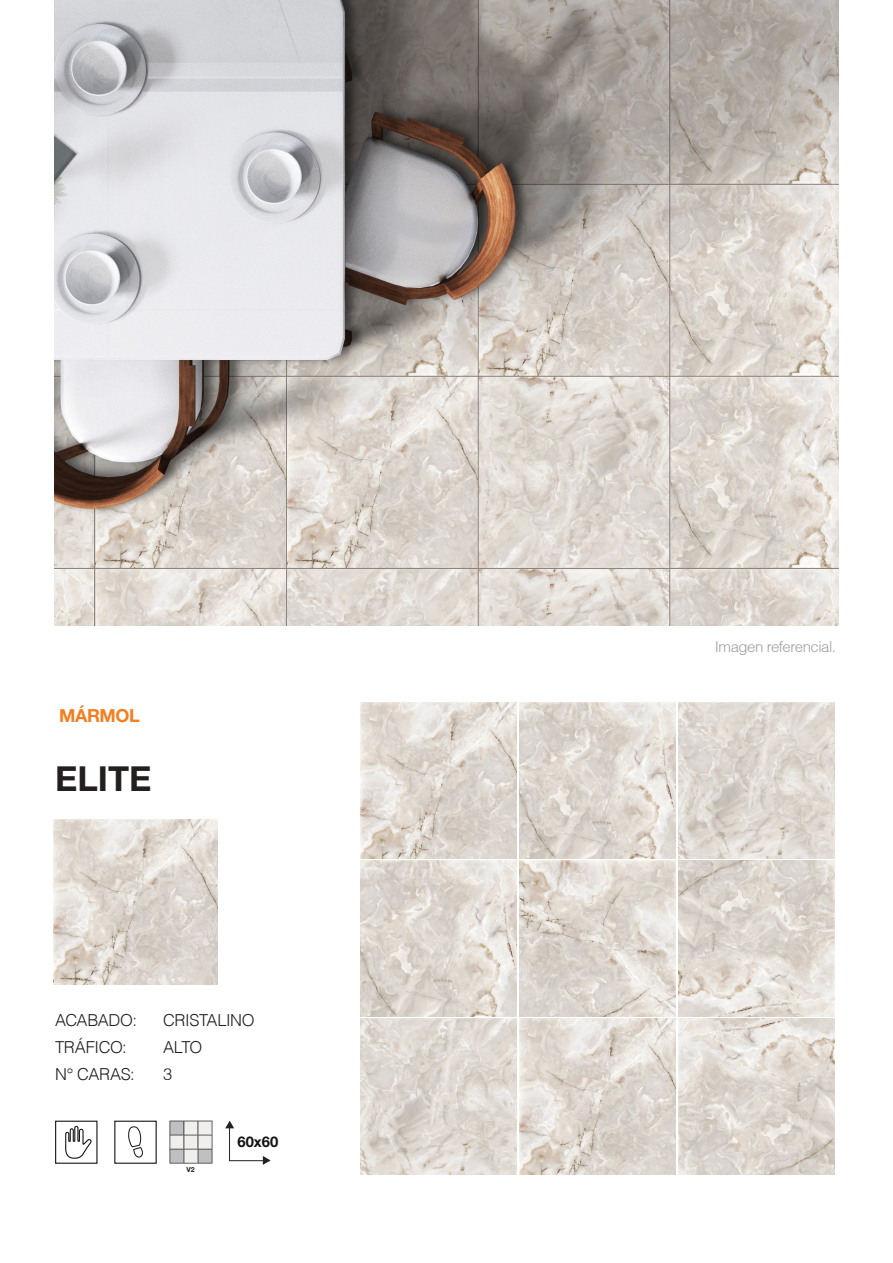
<style>
.page{position:relative;width:893px;height:1263px;background:#fff}
.page>*{position:absolute;margin:0;border:0;box-sizing:border-box;transform-origin:0 0}
.t1{font:700 34.5px "Helvetica Neue LT Std";color:#241f1f}
.t2{font:700 18px "Helvetica Neue LT Std";letter-spacing:-.02em;color:#f47e20}
.t3{font:300 16.5px "Helvetica";letter-spacing:-.025em;color:#241f1f}
.t4{font:300 15px "Helvetica";letter-spacing:-.03em;color:#9e9ea0}
.t5{font:700 14.85px "Helvetica Neue LT Std";color:#111213}
.t6{font:700 6.9px "Helvetica Neue LT Std";color:#241f1f}
</style>
<div class="page">
<svg style="left:55px;top:1120px;width:102px;height:44px"></svg>
<svg style="left:170px;top:1121px;width:42px;height:42px"></svg>
<img style="left:53px;top:820px;width:165px;height:165px">
<img style="left:54px;top:0;width:785px;height:625px">
<svg style="left:225px;top:1121px;width:46px;height:44px"></svg>
<img style="left:361px;top:702px;width:156px;height:156px">
<img style="left:361px;top:860px;width:156px;height:156px">
<img style="left:361px;top:1018px;width:156px;height:156px">
<img style="left:519px;top:702px;width:157px;height:156px">
<img style="left:519px;top:860px;width:157px;height:156px">
<img style="left:519px;top:1018px;width:157px;height:156px">
<img style="left:678px;top:702px;width:156px;height:156px">
<img style="left:678px;top:860px;width:156px;height:156px">
<img style="left:678px;top:1018px;width:156px;height:156px">
<p class="t2" style="left:59px;top:705px;width:82px">MÁRMOL</p>
<p class="t1" style="left:55px;top:757px;width:98px">ELITE</p>
<p class="t3" style="left:55px;top:1010px;width:83px">ACABADO:</p>
<p class="t3" style="left:163px;top:1010px;width:93px">CRISTALINO</p>
<p class="t3" style="left:55px;top:1037px;width:73px">TRÁFICO:</p>
<p class="t3" style="left:163px;top:1037px;width:41px">ALTO</p>
<p class="t3" style="left:55px;top:1064px;width:81px">N° CARAS:</p>
<p class="t3" style="left:163px;top:1064px;width:11px">3</p>
<p class="t6" style="left:187px;top:1166px;width:10px">V2</p>
<p class="t5" style="left:237px;top:1132px;width:42px">60x60</p>
<p class="t4" style="left:715px;top:637px;width:123px">Imagen referencial.</p>
</div>
